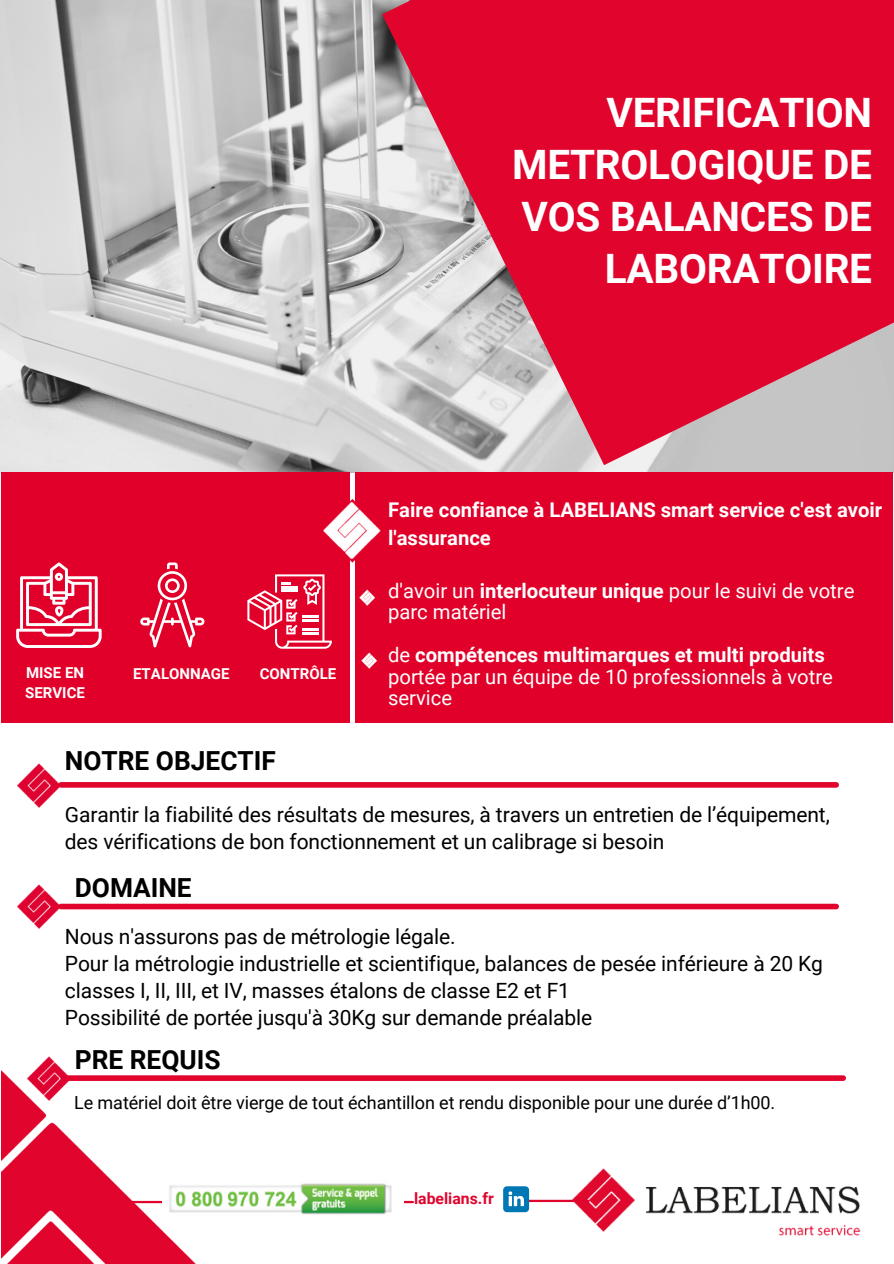
<style>
.page{position:relative;width:894px;height:1264px;background:#fff}
.page>*{position:absolute;margin:0;border:0;box-sizing:border-box;transform-origin:0 0}
.t1{font:700 40.5px/51.8px "Roboto";letter-spacing:-.005em;color:#fff;text-align:right}
.t2{font:700 26.25px "Roboto";color:#000}
.t3{font:21px/27px "Roboto";letter-spacing:-.005em;color:#000}
.t4{font:20.25px/21.5px "Roboto";color:#fff}
.t5{font:700 20.25px/28.2px "Roboto";color:#fff}
.t6{font:18px "Roboto";letter-spacing:-.005em;color:#000}
.t7{font:700 15.75px "Roboto";color:#e1042d}
.t8{font:700 15px/20.2px "Roboto";color:#fff}
.s1{font-weight:700}
</style>
<div class="page">
<img style="left:0;top:0;width:893px;height:473px">
<svg style="left:382px;top:0;width:511px;height:465px;background:#da3f5b"></svg>
<div style="left:355px;top:472px;width:537px;height:250px;background:#e00029"></div>
<div style="left:1px;top:472px;width:348px;height:250px;background:#e00029"></div>
<img style="left:361px;top:652px;width:16px;height:17px">
<img style="left:359px;top:589px;width:16px;height:17px">
<img style="left:323px;top:501px;width:58px;height:57px">
<svg style="left:16px;top:562px;width:86px;height:86px"></svg>
<svg style="left:140px;top:562px;width:64px;height:85px"></svg>
<svg style="left:247px;top:574px;width:85px;height:74px"></svg>
<img style="left:17px;top:763px;width:48px;height:45px">
<div style="left:61px;top:782px;width:775px;height:5px;background:#e1042d"></div>
<img style="left:17px;top:884px;width:48px;height:45px">
<div style="left:61px;top:903px;width:775px;height:6px;background:#e1042d"></div>
<div style="left:68px;top:1075px;width:775px;height:5px;background:#e1042d"></div>
<hr style="left:129px;top:1200px;width:284px;height:3px;background:#e1042d">
<img style="left:1px;top:1058px;width:206px;height:205px">
<img style="left:546px;top:1168px;width:315px;height:68px">
<img style="left:163px;top:1179px;width:240px;height:39px">
<hr style="left:509px;top:1199px;width:79px;height:2px;background:#e1042d">
<svg style="left:503px;top:1186px;width:26px;height:26px"></svg>
<p class="t1" style="left:512px;top:87px;width:361px">VERIFICATION<br>METROLOGIQUE DE<br>VOS BALANCES DE<br>LABORATOIRE</p>
<p class="t8" style="left:25px;top:662px;width:61px">MISE EN<br>SERVICE</p>
<p class="t8" style="left:133px;top:663px;width:98px">ETALONNAGE</p>
<p class="t8" style="left:260px;top:663px;width:78px">CONTRÔLE</p>
<p class="t2" style="left:65px;top:745px;width:212px">NOTRE OBJECTIF</p>
<p class="t5" style="left:388px;top:496px;width:495px">Faire confiance à LABELIANS smart service c'est avoir l'assurance</p>
<p class="t4" style="left:388px;top:580px;width:468px">d'avoir un <span class="s1">interlocuteur unique</span> pour le suivi de votre parc matériel</p>
<p class="t4" style="left:388px;top:644px;width:446px">de <span class="s1">compétences multimarques et multi produits </span>portée par un équipe de 10 professionnels à votre service</p>
<p class="t3" style="left:65px;top:801px;width:766px">Garantir la fiabilité des résultats de mesures, à travers un entretien de l’équipement, des vérifications de bon fonctionnement et un calibrage si besoin</p>
<p class="t2" style="left:75px;top:873px;width:118px">DOMAINE</p>
<p class="t3" style="left:65px;top:923px;width:392px">Nous n'assurons pas de métrologie légale.</p>
<p class="t3" style="left:65px;top:950px;width:759px">Pour la métrologie industrielle et scientifique, balances de pesée inférieure à 20 Kg classes I, II, III, et IV, masses étalons de classe E2 et F1</p>
<p class="t3" style="left:65px;top:1004px;width:528px">Possibilité de portée jusqu'à 30Kg sur demande préalable</p>
<p class="t2" style="left:75px;top:1044px;width:147px">PRE REQUIS</p>
<p class="t6" style="left:74px;top:1092px;width:702px">Le matériel doit être vierge de tout échantillon et rendu disponible pour une durée d’1h00.</p>
<p class="t7" style="left:414px;top:1189px;width:81px">labelians.fr</p>
</div>
